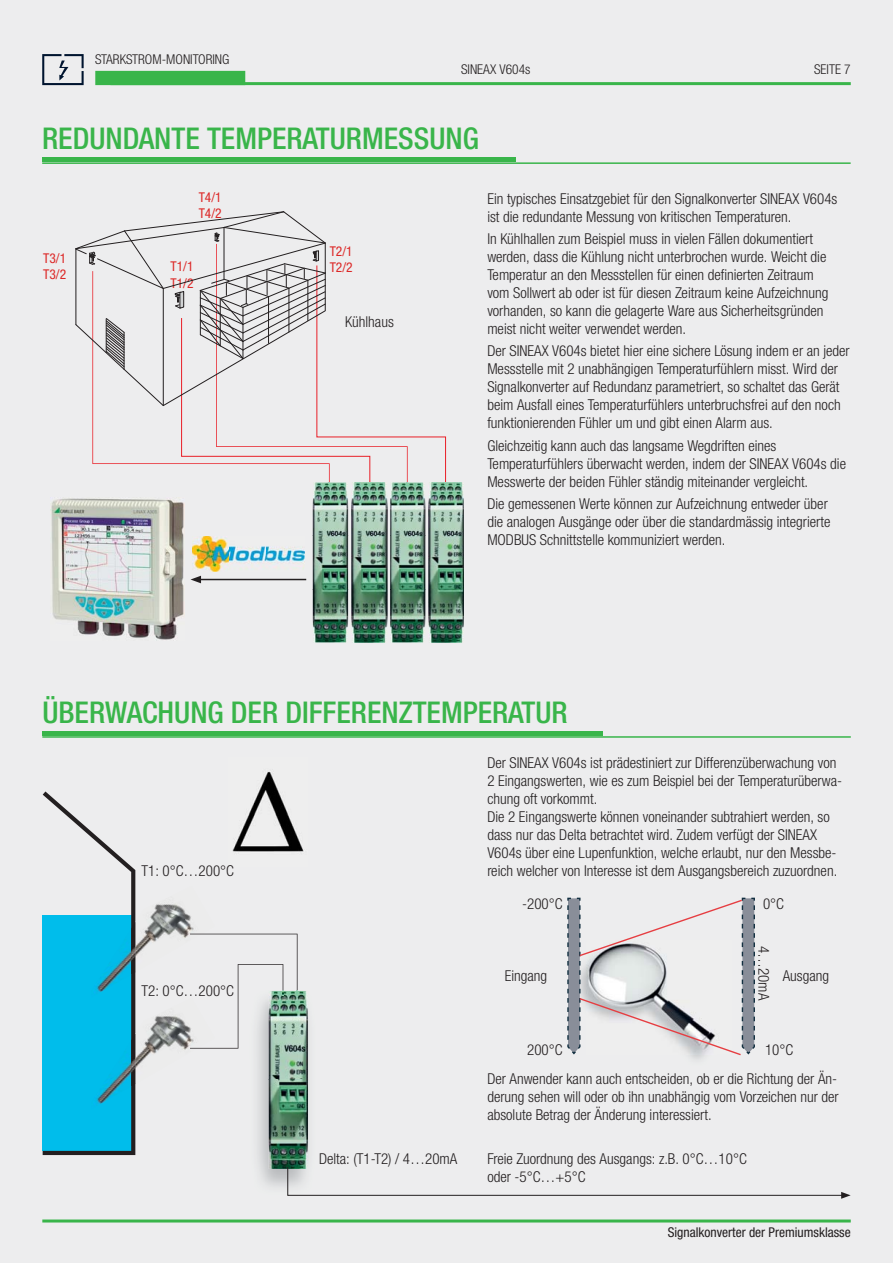
<style>
.page{position:relative;width:893px;height:1263px;background:#fff}
.page>*{position:absolute;margin:0;border:0;box-sizing:border-box;transform-origin:0 0}
.t1{font:500 condensed 30px "Helvetica Neue LTW1 G";color:#39b54a}
.t2{font:300 condensed 15px/18px "Helvetica Neue LTW1 G";color:#231f20}
.t3{font:300 condensed 13.5px "Helvetica Neue LTW1 G";color:#231f20}
.t4{font:condensed 13.5px "Helvetica Neue LTW1 G";color:#231f20}
.t5{font:condensed 13.5px/16.2px "Helvetica Neue LT Pro";color:#dc2726}
</style>
<div class="page">
<div style="left:0;top:0;width:892px;height:1263px;background:#ededee"></div>
<hr style="left:110px;top:82px;width:740px;height:3px;background:#39b54a">
<div style="left:96px;top:72px;width:148px;height:12px;background:#39b54a"></div>
<div style="left:95px;top:71px;width:150px;height:14px;border:2px solid #39b54a"></div>
<svg style="left:42px;top:54px;width:42px;height:31px"></svg>
<hr style="left:42px;top:1220px;width:808px;height:3px;background:#39b54a">
<hr style="left:42px;top:162px;width:808px;height:2px;background:#39b54a">
<hr style="left:42px;top:158px;width:474px;height:4px;background:#39b54a">
<img style="left:313px;top:485px;width:35px;height:158px">
<img style="left:352px;top:485px;width:35px;height:158px">
<img style="left:390px;top:485px;width:35px;height:158px">
<img style="left:428px;top:482px;width:36px;height:161px">
<img style="left:51px;top:498px;width:133px;height:142px">
<img style="left:192px;top:536px;width:112px;height:36px">
<hr style="left:199px;top:579px;width:107px;height:1px;background:#231f20">
<svg style="left:190px;top:576px;width:11px;height:7px"></svg>
<svg style="left:75px;top:211px;width:371px;height:274px"></svg>
<hr style="left:42px;top:736px;width:808px;height:2px;background:#39b54a">
<div style="left:42px;top:731px;width:561px;height:5px;background:#39b54a"></div>
<svg style="left:43px;top:791px;width:92px;height:364px"></svg>
<img style="left:135px;top:886px;width:80px;height:86px">
<img style="left:91px;top:928px;width:40px;height:70px">
<img style="left:131px;top:922px;width:4px;height:53px">
<img style="left:135px;top:998px;width:55px;height:86px">
<img style="left:91px;top:1040px;width:40px;height:69px">
<img style="left:131px;top:1034px;width:4px;height:52px">
<img style="left:268px;top:991px;width:40px;height:178px">
<svg style="left:190px;top:934px;width:108px;height:115px"></svg>
<svg style="left:567px;top:897px;width:188px;height:159px"></svg>
<img style="left:232px;top:771px;width:72px;height:81px">
<svg style="left:287px;top:1166px;width:563px;height:33px"></svg>
<p class="t3" style="left:95px;top:54px;width:136px">STARKSTROM-MONITORING</p>
<p class="t3" style="left:461px;top:65px;width:71px">SINEAX V604s</p>
<h1 class="t1" style="left:42px;top:128px;width:438px">REDUNDANTE TEMPERATURMESSUNG</h1>
<p class="t3" style="left:814px;top:65px;width:38px">SEITE 7</p>
<p class="t5" style="left:199px;top:191px;width:24px">T4/1<br>T4/2</p>
<p class="t5" style="left:43px;top:251px;width:24px">T3/1<br>T3/2</p>
<p class="t5" style="left:170px;top:260px;width:24px">T1/1<br>T1/2</p>
<p class="t5" style="left:330px;top:244px;width:24px">T2/1<br>T2/2</p>
<p class="t2" style="left:345px;top:314px;width:50px">Kühlhaus</p>
<p class="t2" style="left:487px;top:191px;width:351px">Ein typisches Einsatzgebiet für den Signalkonverter SINEAX V604s ist die redundante Messung von kritischen Temperaturen.</p>
<p class="t2" style="left:487px;top:232px;width:343px">In Kühlhallen zum Beispiel muss in vielen Fällen dokumentiert werden, dass die Kühlung nicht unterbrochen wurde. Weicht die Temperatur an den Messstellen für einen definierten Zeitraum vom Sollwert ab oder ist für diesen Zeitraum keine Aufzeichnung vorhanden, so kann die gelagerte Ware aus Sicherheitsgründen meist nicht weiter verwendet werden.</p>
<p class="t2" style="left:487px;top:344px;width:364px">Der SINEAX V604s bietet hier eine sichere Lösung indem er an jeder Messstelle mit 2 unabhängigen Temperaturfühlern misst. Wird der Signalkonverter auf Redundanz parametriert, so schaltet das Gerät beim Ausfall eines Temperaturfühlers unterbruchsfrei auf den noch funktionierenden Fühler um und gibt einen Alarm aus.</p>
<p class="t2" style="left:487px;top:438px;width:360px">Gleichzeitig kann auch das langsame Wegdriften eines<br>Temperaturfühlers überwacht werden, indem der SINEAX V604s die<br>Messwerte der beiden Fühler ständig miteinander vergleicht.</p>
<p class="t2" style="left:487px;top:496px;width:344px">Die gemessenen Werte können zur Aufzeichnung entweder über die analogen Ausgänge oder über die standardmässig integrierte<br>MODBUS Schnittstelle kommuniziert werden.</p>
<h1 class="t1" style="left:42px;top:702px;width:527px">ÜBERWACHUNG DER DIFFERENZTEMPERATUR</h1>
<p class="t2" style="left:141px;top:863px;width:94px">T1: 0°C…200°C</p>
<p class="t2" style="left:141px;top:983px;width:94px">T2: 0°C…200°C</p>
<p class="t2" style="left:487px;top:755px;width:356px">Der SINEAX V604s ist prädestiniert zur Differenzüberwachung von 2 Eingangswerten, wie es zum Beispiel bei der Temperaturüberwa&shy;chung oft vorkommt.<br>Die 2 Eingangswerte können voneinander subtrahiert werden, so dass nur das Delta betrachtet wird. Zudem verfügt der SINEAX V604s über eine Lupenfunktion, welche erlaubt, nur den Messbe&shy;reich welcher von Interesse ist dem Ausgangsbereich zuzuordnen.</p>
<p class="t2" style="left:522px;top:897px;width:42px">-200°C</p>
<p class="t2" style="left:763px;top:897px;width:22px">0°C</p>
<p class="t2" style="left:771px;top:946px;width:56px;rotate:90deg">4…20mA</p>
<p class="t2" style="left:505px;top:968px;width:44px">Eingang</p>
<p class="t2" style="left:782px;top:968px;width:48px">Ausgang</p>
<p class="t2" style="left:527px;top:1043px;width:37px">200°C</p>
<p class="t2" style="left:765px;top:1043px;width:30px">10°C</p>
<p class="t2" style="left:487px;top:1072px;width:353px;text-align:justify">Der Anwender kann auch entscheiden, ob er die Richtung der Än&shy;derung sehen will oder ob ihn unabhängig vom Vorzeichen nur der absolute Betrag der Änderung interessiert.</p>
<p class="t2" style="left:319px;top:1152px;width:140px">Delta: (T1-T2) / 4…20mA</p>
<p class="t2" style="left:487px;top:1152px;width:261px">Freie Zuordnung des Ausgangs: z.B. 0°C…10°C oder -5°C…+5°C</p>
<p class="t4" style="left:667px;top:1227px;width:184px">Signalkonverter der Premiumsklasse</p>
</div>
